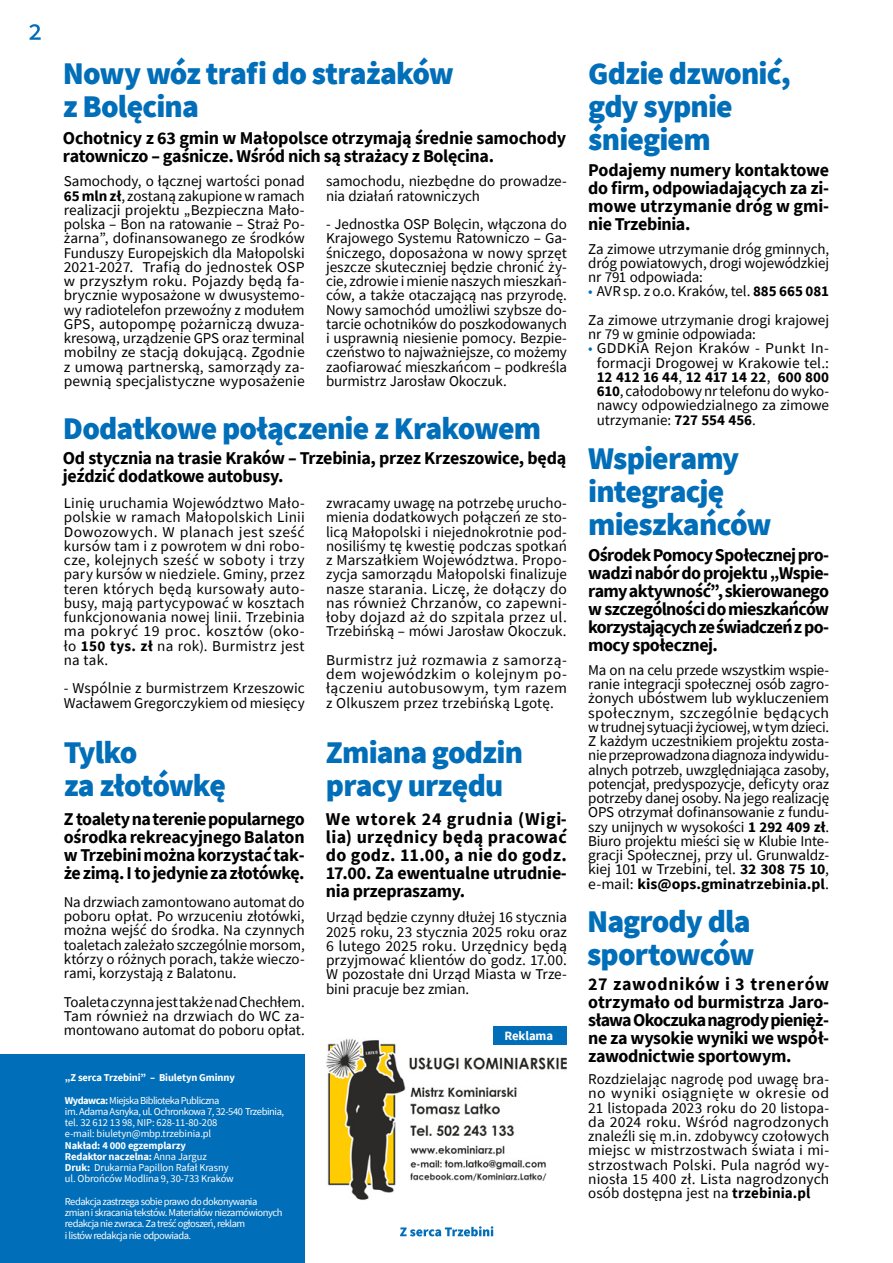
<style>
.page{position:relative;width:893px;height:1263px;background:#fff}
.page>*{position:absolute;margin:0;border:0;box-sizing:border-box;transform-origin:0 0}
.t1{font:900 31.5px/33px "Source Sans Pro";letter-spacing:-.025em;color:#006eb8}
.t2{font:700 18px/18px "Source Sans Pro";letter-spacing:-.02em;color:#000;text-align:justify}
.t3{font:15px/14.2px "Source Sans Pro";color:#000;text-align:justify}
.t4{font:15px/14.2px "Source Sans Pro";color:#000;text-align:justify;scale:1.05 1}
.t5{font:700 12.75px "Source Sans Pro";letter-spacing:-.01em;color:#fff}
.t6{font:10.5px/11.2px "Source Sans Pro";letter-spacing:-.045em;color:#fff}
.t7{font:10.5px/11.2px "Source Sans Pro";letter-spacing:-.01em;color:#fff}
.t8{font:10.5px/11.2px "Source Sans Pro";letter-spacing:-.015em;color:#fff}
.t9{font:700 10.5px/22.5px "Source Sans Pro";letter-spacing:-.01em;color:#fff}
.s1{font-weight:700}
.s2{font-weight:400}
.s3{color:#006eb8}
</style>
<div class="page">
<img style="left:326px;top:1039px;width:240px;height:161px">
<div style="left:493px;top:1026px;width:73px;height:18px;background:#006eb8"></div>
<div style="left:0;top:1054px;width:305px;height:209px;background:#006eb8"></div>
<svg style="left:29px;top:24px;width:12px;height:16px"></svg>
<svg style="left:400px;top:1226px;width:93px;height:10px"></svg>
<h1 class="t1" style="left:63px;top:57px;width:393px">Nowy wóz trafi do strażaków z Bolęcina</h1>
<p class="t2" style="left:63px;top:129px;width:505px">Ochotnicy z 63 gmin w Małopolsce otrzymają średnie samochody ratowniczo – gaśnicze. Wśród nich są strażacy z Bolęcina.</p>
<p class="t3" style="left:64px;top:174px;width:242px">Samochody, o łącznej wartości ponad <span class="s1">65 mln zł</span>, zostaną zakupione wramach realizacji projektu „Bezpieczna Mało&shy;polska – Bon na ratowanie – Straż Po&shy;żarna”, dofinansowanego ze środków Funduszy Europejskich dla Małopolski 2021-2027. Trafią do jednostek OSP w przyszłym roku. Pojazdy będą fa&shy;brycznie wyposażone w dwusystemo&shy;wy radiotelefon przewoźny z modułem GPS, autopompę pożarniczą dwuza&shy;kresową, urządzenie GPS oraz terminal mobilny ze stacją dokującą. Zgodnie z umową partnerską, samorządy za&shy;pewnią specjalistyczne wyposażenie</p>
<p class="t3" style="left:326px;top:174px;width:242px">samochodu, niezbędne do prowadze&shy;nia działań ratowniczych</p>
<p class="t3" style="left:326px;top:217px;width:242px">- Jednostka OSP Bolęcin, włączona do Krajowego Systemu Ratowniczo – Ga&shy;śniczego, doposażona w nowy sprzęt jeszcze skuteczniej będzie chronić ży&shy;cie, zdrowie i mienie naszych mieszkań&shy;ców, a także otaczającą nas przyrodę.<br>Nowy samochód umożliwi szybsze do&shy;tarcie ochotników do poszkodowanych i usprawnią niesienie pomocy. Bezpie&shy;czeństwo to najważniejsze, co możemy zaofiarować mieszkańcom – podkreśla burmistrz Jarosław Okoczuk.</p>
<h1 class="t1" style="left:63px;top:411px;width:480px">Dodatkowe połączenie z Krakowem</h1>
<p class="t2" style="left:63px;top:449px;width:505px">Od stycznia na trasie Kraków – Trzebinia, przez Krzeszowice, będą jeździć dodatkowe autobusy.</p>
<p class="t3" style="left:64px;top:496px;width:242px">Linię uruchamia Województwo Mało&shy;polskie w ramach Małopolskich Linii Dowozowych. W planach jest sześć kursów tam i z powrotem w dni robo&shy;cze, kolejnych sześć w soboty i trzy pary kursów w niedziele. Gminy, przez teren których będą kursowały auto&shy;busy, mają partycypować w kosztach funkcjonowania nowej linii. Trzebinia ma pokryć 19 proc. kosztów (oko&shy;ło <span class="s1">150 tys. zł</span> na rok). Burmistrz jest na tak.</p>
<p class="t3" style="left:64px;top:681px;width:242px">- Wspólnie z burmistrzem Krzeszowic<br>Wacławem Gregorczykiem od miesięcy</p>
<p class="t3" style="left:326px;top:496px;width:242px">zwracamy uwagę na potrzebę urucho&shy;mienia dodatkowych połączeń ze sto&shy;licą Małopolski i niejednokrotnie pod&shy;nosiliśmy tę kwestię podczas spotkań z Marszałkiem Województwa. Propo&shy;zycja samorządu Małopolski finalizuje nasze starania. Liczę, że dołączy do nas również Chrzanów, co zapewni&shy;łoby dojazd aż do szpitala przez ul.<br>Trzebińską – mówi Jarosław Okoczuk.</p>
<p class="t3" style="left:326px;top:653px;width:242px">Burmistrz już rozmawia z samorzą&shy;dem wojewódzkim o kolejnym po&shy;łączeniu autobusowym, tym razem z Olkuszem przez trzebińską Lgotę.</p>
<h1 class="t1" style="left:64px;top:735px;width:164px">Tylko<br>za złotówkę</h1>
<h1 class="t1" style="left:326px;top:735px;width:199px">Zmiana godzin pracy urzędu</h1>
<p class="t2" style="left:64px;top:809px;width:242px">Z toalety na terenie popularnego ośrodka rekreacyjnego Balaton w Trzebini można korzystać tak&shy;że zimą. I to jedynie za złotówkę.</p>
<p class="t2" style="left:326px;top:809px;width:242px">We wtorek 24 grudnia (Wigi&shy;lia) urzędnicy będą pracować do godz. 11.00, a nie do godz.<br>17.00. Za ewentualne utrudnie&shy;nia przepraszamy.</p>
<p class="t3" style="left:64px;top:895px;width:242px">Na drzwiach zamontowano automat do poboru opłat. Po wrzuceniu złotówki, można wejść do środka. Na czynnych toaletach zależało szczególnie morsom, którzy o różnych porach, także wieczo&shy;rami, korzystają z Balatonu.</p>
<p class="t3" style="left:64px;top:994px;width:242px">Toaleta czynna jest także nad Chechłem.<br>Tam również na drzwiach do WC za&shy;montowano automat do poboru opłat.</p>
<p class="t3" style="left:326px;top:910px;width:242px">Urząd będzie czynny dłużej 16 stycznia 2025 roku, 23 stycznia 2025 roku oraz 6 lutego 2025 roku. Urzędnicy będą przyjmować klientów do godz. 17.00.<br>W pozostałe dni Urząd Miasta w Trze&shy;bini pracuje bez zmian.</p>
<p class="t5" style="left:504px;top:1027px;width:50px">Reklama</p>
<p class="t9" style="left:65px;top:1066px;width:171px">„Z serca Trzebini” – Biuletyn Gminny<br>Wydawca: <span class="s2">Miejska Biblioteka Publiczna</span></p>
<p class="t8" style="left:65px;top:1106px;width:221px">im. Adama Asnyka, ul. Ochronkowa 7, 32-540 Trzebinia, tel. 32 612 13 98, NIP: 628-11-80-208<br>e-mail: biuletyn@mbp.trzebinia.pl</p>
<p class="t7" style="left:65px;top:1139px;width:170px"><span class="s1">Nakład: 4 000 egzemplarzy<br>Redaktor naczelna:</span> Anna Jarguz <span class="s1">Druk:</span> Drukarnia Papillon Rafał Krasny ul. Obrońców Modlina 9, 30-733 Kraków</p>
<p class="t6" style="left:65px;top:1196px;width:219px">Redakcja zastrzega sobie prawo do dokonywania zmian i skracania tekstów. Materiałów niezamówionych redakcja nie zwraca. Za treść ogłoszeń, reklam<br>i listów redakcja nie odpowiada.</p>
<h1 class="t1" style="left:588px;top:57px;width:204px">Gdzie dzwonić, gdy sypnie śniegiem</h1>
<p class="t2" style="left:588px;top:161px;width:242px">Podajemy numery kontaktowe do firm, odpowiadających za zi&shy;mowe utrzymanie dróg w gmi&shy;nie Trzebinia.</p>
<p class="t3" style="left:588px;top:241px;width:242px">Za zimowe utrzymanie dróg gminnych, dróg powiatowych, drogi wojewódzkiej nr 791 odpowiada:</p>
<p class="t3" style="left:588px;top:277px;width:242px;line-height:28.5px"><span class="s3">•</span> AVR sp. z o.o. Kraków, tel. <span class="s1">885 665 081<br></span>Za zimowe utrzymanie drogi krajowej</p>
<p class="t3" style="left:588px;top:327px;width:169px">nr 79 w gminie odpowiada:</p>
<p class="t4" style="left:597px;top:341px;width:223px;text-indent:-9px"><span class="s3">•</span> GDDKiA Rejon Kraków - Punkt In&shy;formacji Drogowej w Krakowie tel.:<br><span class="s1">12 412 16 44</span>, <span class="s1">12 417 14 22</span>, <span class="s1">600 800<br>610</span>, całodobowy nr telefonu do wyko&shy;nawcy odpowiedzialnego za zimowe utrzymanie: <span class="s1">727 554 456</span>.</p>
<h1 class="t1" style="left:588px;top:442px;width:185px">Wspieramy integrację mieszkańców</h1>
<p class="t2" style="left:588px;top:546px;width:242px">Ośrodek Pomocy Społecznej pro&shy;wadzi nabór do projektu „Wspie&shy;ramy aktywność”, skierowanego w szczególności do mieszkańców korzystających ze świadczeń zpo&shy;mocy społecznej.</p>
<p class="t3" style="left:588px;top:663px;width:242px">Ma on na celu przede wszystkim wspie&shy;ranie integracji społecznej osób zagro&shy;żonych ubóstwem lub wykluczeniem społecznym, szczególnie będących wtrudnej sytuacji życiowej, wtym dzieci.<br>Z każdym uczestnikiem projektu zosta&shy;nie przeprowadzona diagnoza indywidu&shy;alnych potrzeb, uwzględniająca zasoby, potencjał, predyspozycje, deficyty oraz potrzeby danej osoby. Na jego realizację OPS otrzymał dofinansowanie z fundu&shy;szy unijnych w wysokości <span class="s1">1 292 409 zł</span>.<br>Biuro projektu mieści się w Klubie Inte&shy;gracji Społecznej, przy ul. Grunwaldz&shy;kiej 101 w Trzebini, tel. <span class="s1">32 308 75 10</span>, e-mail: <span class="s1">kis@ops.gminatrzebinia.pl</span>.</p>
<h1 class="t1" style="left:587px;top:904px;width:169px">Nagrody dla sportowców</h1>
<p class="t2" style="left:588px;top:974px;width:242px">27 zawodników i 3 trenerów otrzymało od burmistrza Jaro&shy;sława Okoczuka nagrody pienięż&shy;ne za wysokie wyniki we współ&shy;zawodnictwie sportowym.</p>
<p class="t3" style="left:588px;top:1072px;width:242px">Rozdzielając nagrodę pod uwagę bra&shy;no wyniki osiągnięte w okresie od 21 listopada 2023 roku do 20 listopa&shy;da 2024 roku. Wśród nagrodzonych znaleźli się m.in. zdobywcy czołowych miejsc w mistrzostwach świata i mi&shy;strzostwach Polski. Pula nagród wy&shy;niosła 15 400 zł. Lista nagrodzonych osób dostępna jest na <span class="s1">trzebinia.pl</span></p>
</div>
